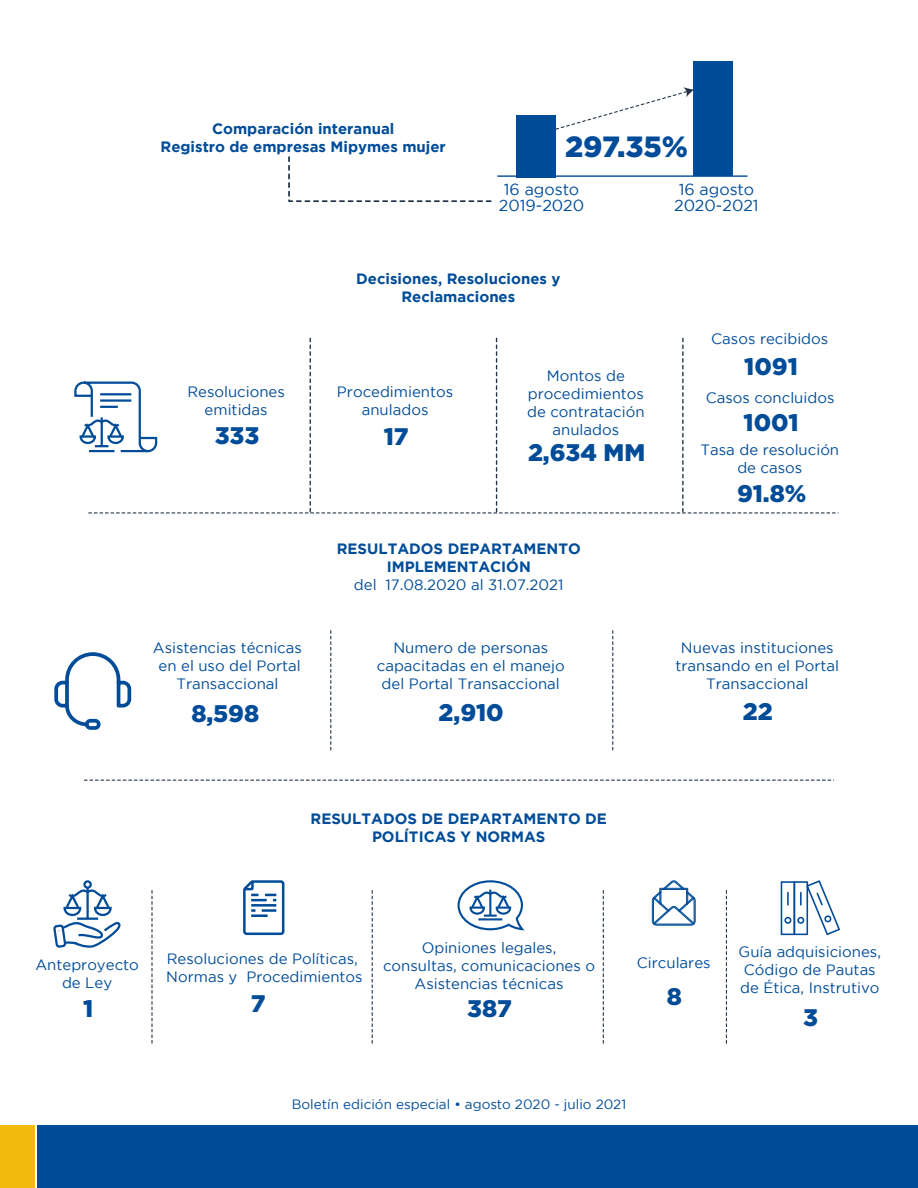
<style>
.page{position:relative;width:918px;height:1188px;background:#fff}
.page>*{position:absolute;margin:0;border:0;box-sizing:border-box;transform-origin:0 0}
.t1{font:900 29.25px "Gotham";color:#014c98}
.t2{font:900 24px "Gotham";color:#014c98}
.t3{font:16.05px/16px "Gotham";color:#014c98;text-align:center}
.t4{font:15px/18px "Gotham";color:#014c98;text-align:center}
.t5{font:700 15px/18px "Gotham";color:#014c98;text-align:center}
.t6{font:13.5px "Gotham";color:#014c98}
</style>
<div class="page">
<div style="left:37px;top:1125px;width:881px;height:63px;background:#014c98"></div>
<div style="left:0;top:1125px;width:35px;height:63px;background:#f4bb0f"></div>
<svg style="left:54px;top:652px;width:78px;height:78px"></svg>
<svg style="left:330px;top:631px;width:1px;height:120px"></svg>
<svg style="left:612px;top:631px;width:1px;height:120px"></svg>
<svg style="left:151px;top:891px;width:2px;height:153px"></svg>
<svg style="left:372px;top:891px;width:1px;height:153px"></svg>
<svg style="left:603px;top:891px;width:1px;height:153px"></svg>
<svg style="left:726px;top:891px;width:1px;height:153px"></svg>
<svg style="left:53px;top:889px;width:68px;height:59px"></svg>
<div style="left:83px;top:880px;width:9px;height:9px;border:2px solid #014c98;border-radius:50%"></div>
<svg style="left:243px;top:880px;width:42px;height:56px"></svg>
<hr style="left:251px;top:904px;width:25px;height:3px;background:#014c98">
<svg style="left:457px;top:880px;width:67px;height:51px"></svg>
<svg style="left:651px;top:880px;width:45px;height:46px"></svg>
<svg style="left:781px;top:880px;width:59px;height:55px"></svg>
<svg style="left:84px;top:780px;width:750px;height:1px"></svg>
<svg style="left:74px;top:338px;width:764px;height:176px"></svg>
<div style="left:693px;top:61px;width:40px;height:115px;background:#014c98"></div>
<svg style="left:556px;top:87px;width:138px;height:43px"></svg>
<div style="left:516px;top:115px;width:40px;height:63px;background:#014c98"></div>
<hr style="left:497px;top:175px;width:250px;height:2px;background:#014c98">
<svg style="left:288px;top:156px;width:204px;height:47px"></svg>
<p class="t5" style="left:161px;top:119px;width:287px">Comparación interanual<br>Registro de empresas Mipymes mujer</p>
<h1 class="t1" style="left:565px;top:130px;width:125px">297.35%</h1>
<p class="t3" style="left:499px;top:181px;width:87px">16 agosto<br>2019-2020</p>
<p class="t3" style="left:674px;top:181px;width:86px;text-align:left">16 agosto<br>2020-2021</p>
<p class="t5" style="left:356px;top:269px;width:206px">Decisiones, Resoluciones y<br>Reclamaciones</p>
<p class="t4" style="left:711px;top:330px;width:119px">Casos recibidos</p>
<p class="t4" style="left:187px;top:382px;width:99px">Resoluciones emitidas</p>
<h2 class="t2" style="left:215px;top:422px;width:46px">333</h2>
<h2 class="t2" style="left:384px;top:423px;width:26px">17</h2>
<p class="t4" style="left:337px;top:383px;width:118px">Procedimientos anulados</p>
<p class="t4" style="left:527px;top:367px;width:119px">Montos de procedimientos de contratación anulados</p>
<h2 class="t2" style="left:528px;top:439px;width:119px">2,634 MM</h2>
<h2 class="t2" style="left:744px;top:353px;width:55px">1091</h2>
<h2 class="t2" style="left:744px;top:408px;width:56px">1001</h2>
<p class="t4" style="left:706px;top:388px;width:130px">Casos concluidos</p>
<p class="t4" style="left:701px;top:440px;width:140px">Tasa de resolución de casos</p>
<h2 class="t2" style="left:737px;top:480px;width:71px">91.8%</h2>
<p class="t5" style="left:337px;top:539px;width:245px">RESULTADOS DEPARTAMENTO<br>IMPLEMENTACIÓN</p>
<p class="t4" style="left:354px;top:575px;width:211px">del 17.08.2020 al 31.07.2021</p>
<p class="t4" style="left:153px;top:638px;width:151px">Asistencias técnicas en el uso del Portal<br>Transaccional</p>
<p class="t4" style="left:377px;top:638px;width:189px">Numero de personas capacitadas en el manejo del Portal Transaccional</p>
<p class="t4" style="left:676px;top:638px;width:165px">Nuevas instituciones transando en el Portal<br>Transaccional</p>
<h2 class="t2" style="left:191px;top:699px;width:69px">8,598</h2>
<h2 class="t2" style="left:439px;top:699px;width:67px">2,910</h2>
<h2 class="t2" style="left:743px;top:698px;width:31px">22</h2>
<p class="t5" style="left:311px;top:809px;width:298px">RESULTADOS DE DEPARTAMENTO DE<br>POLÍTICAS Y NORMAS</p>
<p class="t4" style="left:35px;top:956px;width:105px">Anteproyecto de Ley</p>
<h2 class="t2" style="left:83px;top:994px;width:12px">1</h2>
<p class="t4" style="left:166px;top:949px;width:198px;text-align:left">Resoluciones de Políticas,<br>Normas y Procedimientos</p>
<h2 class="t2" style="left:251px;top:989px;width:16px">7</h2>
<p class="t4" style="left:383px;top:939px;width:214px">Opiniones legales, consultas, comunicaciones o<br>Asistencias técnicas</p>
<h2 class="t2" style="left:467px;top:994px;width:46px">387</h2>
<p class="t4" style="left:637px;top:953px;width:75px">Circulares</p>
<h2 class="t2" style="left:667px;top:983px;width:17px">8</h2>
<p class="t6" style="left:292px;top:1097px;width:336px">Boletín edición especial • agosto 2020 - julio 2021</p>
<p class="t4" style="left:739px;top:943px;width:144px;text-align:left">Guía adquisiciones,<br>Código de Pautas de Ética, Instrutivo</p>
<h2 class="t2" style="left:803px;top:1004px;width:16px">3</h2>
</div>
